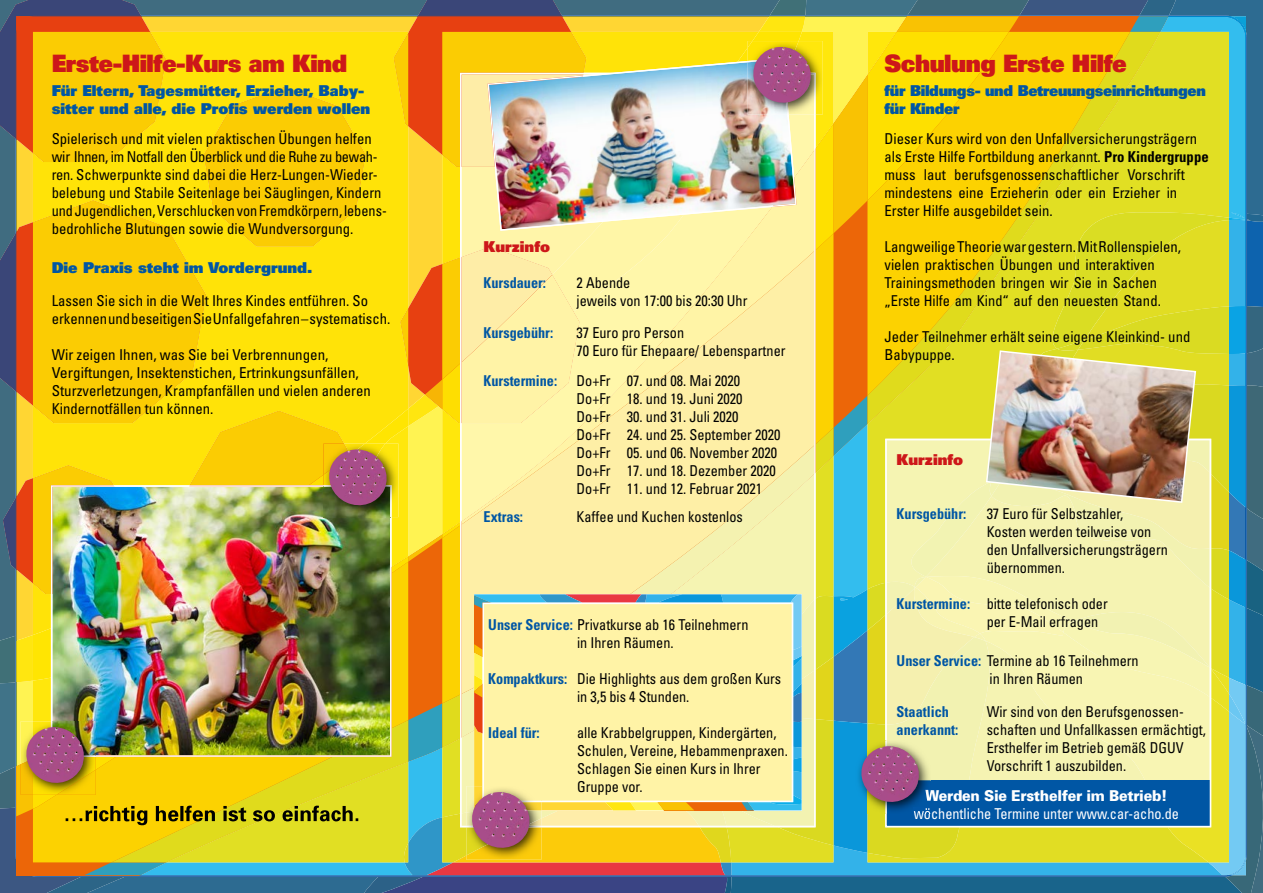
<style>
.page{position:relative;width:1263px;height:893px;background:#fff}
.page>*{position:absolute;margin:0;border:0;box-sizing:border-box;transform-origin:0 0}
.t1{font:900 24px "Univers";letter-spacing:-.02em;color:#cd1719}
.t2{font:condensed 15px/18px "Univers";color:#000}
.t3{font:condensed 15px/18px "Univers";color:#000;scale:.95 1}
.t4{font:900 15px/18px "Univers";color:#0056a4}
.t5{font:700 condensed 15px "Univers";color:#0056a4;scale:.95 1}
.t6{font:900 15px/18px "Univers";letter-spacing:-.02em;color:#0056a4}
.t7{font:condensed 15px "Univers";color:#fff;scale:.95 1}
.t8{font:900 15px "Univers";letter-spacing:-.02em;color:#fff;scale:.94 1}
.t9{font:900 15px "Univers";color:#cd1719}
.s1{font-weight:700;color:#0056a4}
.s2{font-weight:700}
</style>
<div class="page">
<img style="left:0;top:0;width:1263px;height:893px">
<img style="left:799px;top:41px;width:24px;height:74px">
<img style="left:748px;top:41px;width:51px;height:17px">
<img style="left:789px;top:73px;width:26px;height:42px">
<img style="left:748px;top:58px;width:41px;height:57px">
<img style="left:749px;top:47px;width:63px;height:60px">
<h1 class="t1" style="left:52px;top:47px;width:297px">Erste-Hilfe-Kurs am Kind</h1>
<p class="t4" style="left:52px;top:81px;width:320px">Für Eltern, Tagesmütter, Erzieher, Baby&shy;sitter und alle, die Profis werden wollen</p>
<p class="t2" style="left:52px;top:129px;width:337px">Spielerisch und mit vielen praktischen Übungen helfen wir Ihnen, im Notfall den Überblick und die Ruhe zu bewah&shy;ren. Schwerpunkte sind dabei die Herz-Lungen-Wieder&shy;belebung und Stabile Seitenlage bei Säuglingen, Kindern und Jugendlichen, Verschlucken von Fremdkörpern, lebens&shy;bedrohliche Blutungen sowie die Wundversorgung.</p>
<p class="t4" style="left:52px;top:258px;width:262px">Die Praxis steht im Vordergrund.</p>
<p class="t2" style="left:52px;top:291px;width:340px">Lassen Sie sich in die Welt Ihres Kindes entführen. So erkennen und beseitigen Sie Unfallgefahren – systematisch.</p>
<p class="t2" style="left:52px;top:345px;width:321px">Wir zeigen Ihnen, was Sie bei Verbrennungen, Vergiftungen, Insektenstichen, Ertrinkungsunfällen, Sturzverletzungen, Krampfanfällen und vielen anderen Kindernotfällen tun können.</p>
<p class="t9" style="left:484px;top:237px;width:68px">Kurzinfo</p>
<p class="t5" style="left:484px;top:273px;width:67px">Kursdauer:</p>
<p class="t3" style="left:577px;top:273px;width:181px">2 Abende<br>jeweils von 17:00 bis 20:30 Uhr</p>
<p class="t5" style="left:484px;top:323px;width:75px">Kursgebühr:</p>
<p class="t3" style="left:577px;top:323px;width:221px">37 Euro pro Person<br>70 Euro für Ehepaare/ Lebenspartner</p>
<p class="t5" style="left:484px;top:371px;width:79px">Kurstermine:</p>
<p class="t3" style="left:577px;top:371px;width:216px">Do+Fr 07. und 08. Mai 2020<br>Do+Fr 18. und 19. Juni 2020<br>Do+Fr 30. und 31. Juli 2020<br>Do+Fr 24. und 25. September 2020<br>Do+Fr 05. und 06. November 2020<br>Do+Fr 17. und 18. Dezember 2020<br>Do+Fr 11. und 12. Februar 2021</p>
<p class="t5" style="left:484px;top:507px;width:43px">Extras:</p>
<p class="t3" style="left:577px;top:507px;width:176px">Kaffee und Kuchen kostenlos</p>
<p class="t3" style="left:577px;top:615px;width:182px;text-indent:-89px"><span class="s1">Unser Service:</span> Privatkurse ab 16 Teilnehmern in Ihren Räumen.</p>
<p class="t3" style="left:488px;top:669px;width:310px;text-align:center"><span class="s1">Kompaktkurs:</span> Die Highlights aus dem großen Kurs in 3,5 bis 4 Stunden.</p>
<p class="t5" style="left:488px;top:723px;width:56px">Ideal für:</p>
<p class="t3" style="left:577px;top:723px;width:223px">alle Krabbelgruppen, Kindergärten,<br>Schulen, Vereine, Hebammenpraxen.<br>Schlagen Sie einen Kurs in Ihrer<br>Gruppe vor.</p>
<h1 class="t1" style="left:884px;top:47px;width:244px">Schulung Erste Hilfe</h1>
<p class="t6" style="left:884px;top:81px;width:323px">für Bildungs- und Betreuungseinrichtungen für Kinder</p>
<p class="t2" style="left:884px;top:129px;width:326px">Dieser Kurs wird von den Unfallversicherungsträgern als Erste Hilfe Fortbildung anerkannt. <span class="s2">Pro Kindergruppe </span>muss laut berufsgenossenschaftlicher Vorschrift mindestens eine Erzieherin oder ein Erzieher in Erster Hilfe ausgebildet sein.</p>
<p class="t2" style="left:884px;top:237px;width:298px">Langweilige Theorie war gestern. Mit Rollenspielen, vielen praktischen Übungen und interaktiven Trainingsmethoden bringen wir Sie in Sachen „Erste Hilfe am Kind“ auf den neuesten Stand.</p>
<p class="t2" style="left:884px;top:327px;width:307px">Jeder Teilnehmer erhält seine eigene Kleinkind- und<br>Babypuppe.</p>
<p class="t9" style="left:897px;top:450px;width:68px">Kurzinfo</p>
<p class="t5" style="left:897px;top:504px;width:75px">Kursgebühr:</p>
<p class="t3" style="left:987px;top:504px;width:192px">37 Euro für Selbstzahler,<br>Kosten werden teilweise von den Unfallversicherungsträgern übernommen.</p>
<p class="t3" style="left:987px;top:594px;width:129px;text-indent:-90px"><span class="s1">Kurstermine:</span> bitte telefonisch oder per E-Mail erfragen</p>
<p class="t3" style="left:990px;top:651px;width:158px;text-indent:-93px"><span class="s1">Unser Service:</span> Termine ab 16 Teilnehmern in Ihren Räumen</p>
<p class="t5" style="left:897px;top:702px;width:57px">Staatlich</p>
<p class="t3" style="left:987px;top:702px;width:209px">Wir sind von den Berufsgenossen-</p>
<p class="t5" style="left:897px;top:720px;width:66px">anerkannt:</p>
<p class="t3" style="left:987px;top:720px;width:232px">schaften und Unfallkassen ermächtigt,<br>Ersthelfer im Betrieb gemäß DGUV<br>Vorschrift 1 auszubilden.</p>
<p class="t8" style="left:925px;top:786px;width:259px">Werden Sie Ersthelfer im Betrieb!</p>
<p class="t7" style="left:914px;top:804px;width:281px">wöchentliche Termine unter www.car-acho.de</p>
</div>
